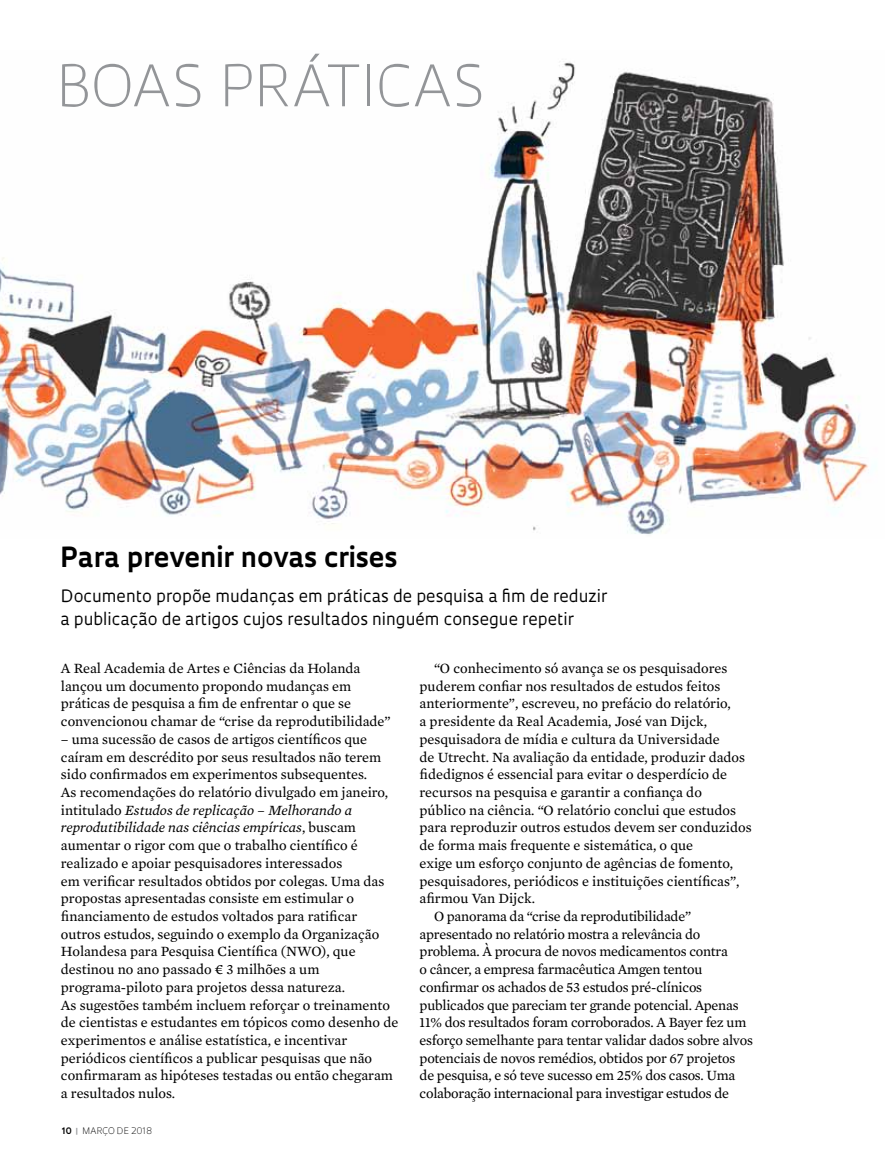
<style>
.page{position:relative;width:885px;height:1169px;background:#fff}
.page>*{position:absolute;margin:0;border:0;box-sizing:border-box;transform-origin:0 0}
.t1{font:300 55.5px "Oculum";letter-spacing:.005em;color:#939598}
.t2{font:700 27px "Oculum";color:#000}
.t3{font:16.5px/22.5px "Oculum";color:#000}
.t4{font:14.4px/17.7px "Mercury Text G2";color:#000}
.t5{font:300 8.7px "Oculum";color:#000}
.s1{font-style:italic}
.s2{font-weight:700}
.s3{font-weight:700;color:#939598}
</style>
<div class="page">
<img style="left:0;top:62px;width:869px;height:473px">
<h1 class="t1" style="left:57px;top:48px;width:430px">BOAS PRÁTICAS</h1>
<h2 class="t2" style="left:60px;top:538px;width:339px">Para prevenir novas crises</h2>
<p class="t3" style="left:60px;top:584px;width:549px">Documento propõe mudanças em práticas de pesquisa a fim de reduzir a publicação de artigos cujos resultados ninguém consegue repetir</p>
<p class="t4" style="left:434px;top:658px;width:295px">“O conhecimento só avança se os pesquisadores</p>
<p class="t4" style="left:420px;top:676px;width:302px">puderem confiar nos resultados de estudos feitos</p>
<p class="t4" style="left:420px;top:694px;width:313px">anteriormente”, escreveu, no prefácio do relatório,</p>
<p class="t4" style="left:420px;top:711px;width:289px">a presidente da Real Academia, José van Dijck,</p>
<p class="t4" style="left:420px;top:729px;width:302px">pesquisadora de mídia e cultura da Universidade</p>
<p class="t4" style="left:420px;top:747px;width:327px">de Utrecht. Na avaliação da entidade, produzir dados</p>
<p class="t4" style="left:420px;top:765px;width:309px">fidedignos é essencial para evitar o desperdício de</p>
<p class="t4" style="left:420px;top:782px;width:284px">recursos na pesquisa e garantir a confiança do</p>
<p class="t4" style="left:420px;top:800px;width:318px">público na ciência. “O relatório conclui que estudos</p>
<p class="t4" style="left:420px;top:818px;width:334px">para reproduzir outros estudos devem ser conduzidos</p>
<p class="t4" style="left:420px;top:835px;width:275px">de forma mais frequente e sistemática, o que</p>
<p class="t4" style="left:420px;top:853px;width:315px">exige um esforço conjunto de agências de fomento,</p>
<p class="t4" style="left:420px;top:871px;width:321px">pesquisadores, periódicos e instituições científicas”,</p>
<p class="t4" style="left:420px;top:888px;width:117px">afirmou Van Dijck.</p>
<p class="t4" style="left:434px;top:906px;width:259px">O panorama da “crise da reprodutibilidade”</p>
<p class="t4" style="left:420px;top:924px;width:282px">apresentado no relatório mostra a relevância do</p>
<p class="t4" style="left:420px;top:942px;width:310px">problema. À procura de novos medicamentos contra</p>
<p class="t4" style="left:420px;top:959px;width:284px">o câncer, a empresa farmacêutica Amgen tentou</p>
<p class="t4" style="left:420px;top:977px;width:284px">confirmar os achados de 53 estudos pré-clínicos</p>
<p class="t4" style="left:420px;top:995px;width:321px">publicados que pareciam ter grande potencial. Apenas</p>
<p class="t4" style="left:420px;top:1012px;width:328px">11% dos resultados foram corroborados. A Bayer fez um</p>
<p class="t4" style="left:420px;top:1030px;width:335px">esforço semelhante para tentar validar dados sobre alvos</p>
<p class="t4" style="left:420px;top:1048px;width:317px">potenciais de novos remédios, obtidos por 67 projetos</p>
<p class="t4" style="left:420px;top:1066px;width:317px">de pesquisa, e só teve sucesso em 25% dos casos. Uma</p>
<p class="t4" style="left:420px;top:1083px;width:311px">colaboração internacional para investigar estudos de</p>
<p class="t4" style="left:61px;top:658px;width:331px">A Real Academia de Artes e Ciências da Holanda lançou um documento propondo mudanças em práticas de pesquisa a fim de enfrentar o que se convencionou chamar de “crise da reprodutibilidade”</p>
<p class="t4" style="left:61px;top:729px;width:339px">– uma sucessão de casos de artigos científicos que caíram em descrédito por seus resultados não terem sido confirmados em experimentos subsequentes.<br>As recomendações do relatório divulgado em janeiro, intitulado <span class="s1">Estudos de replicação – Melhorando a reprodutibilidade nas ciências empíricas</span>, buscam aumentar o rigor com que o trabalho científico é realizado e apoiar pesquisadores interessados<br>em verificar resultados obtidos por colegas. Uma das propostas apresentadas consiste em estimular o financiamento de estudos voltados para ratificar outros estudos, seguindo o exemplo da Organização Holandesa para Pesquisa Científica (NWO), que destinou no ano passado € 3 milhões a um programa-piloto para projetos dessa natureza.<br>As sugestões também incluem reforçar o treinamento de cientistas e estudantes em tópicos como desenho de experimentos e análise estatística, e incentivar periódicos científicos a publicar pesquisas que não confirmaram as hipóteses testadas ou então chegaram a resultados nulos.</p>
<p class="t5" style="left:62px;top:1124px;width:92px"><span class="s2">10</span> <span class="s3">|</span> MARÇO DE 2018</p>
</div>
